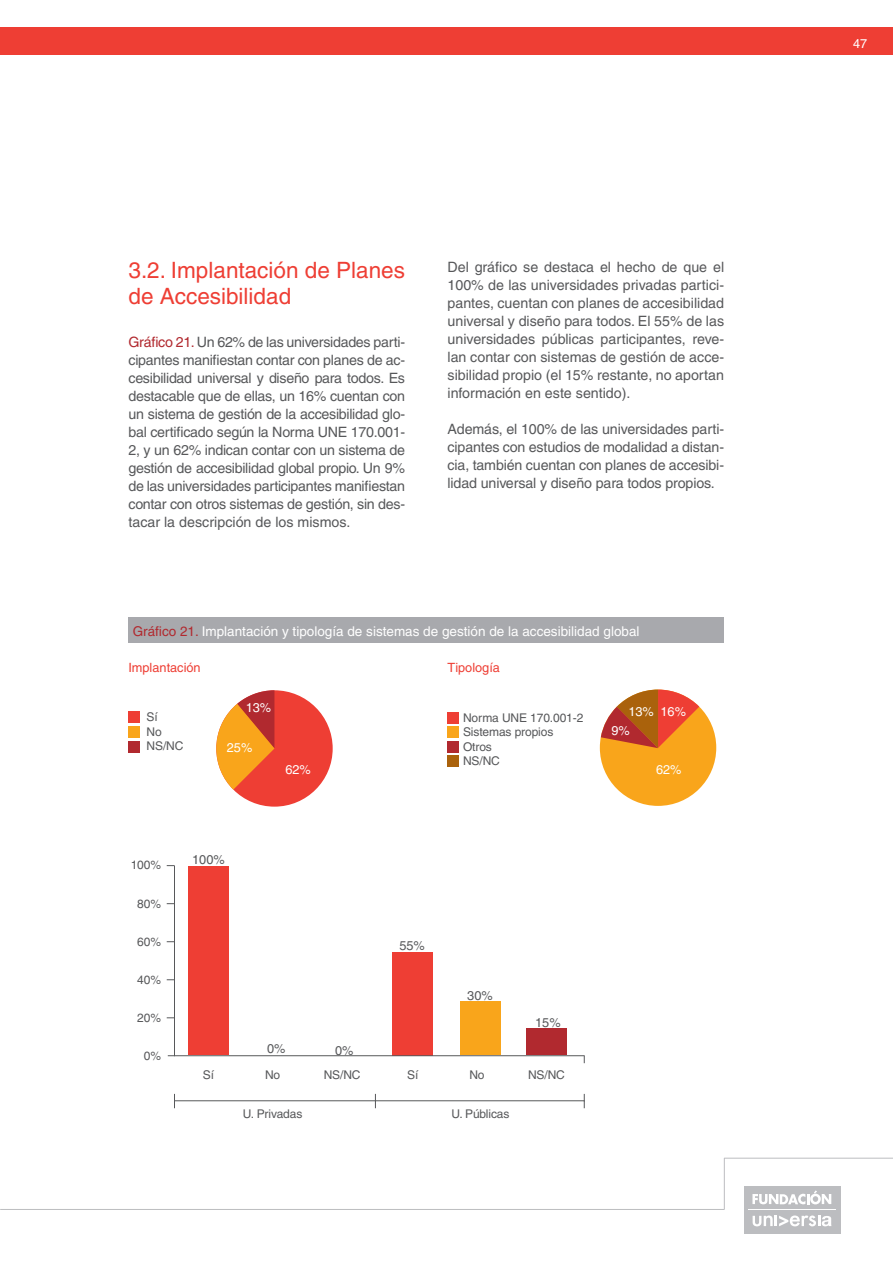
<style>
.page{position:relative;width:893px;height:1263px;background:#fff}
.page>*{position:absolute;margin:0;border:0;box-sizing:border-box;transform-origin:0 0}
.t1{font:22.5px/25.5px "Helvetica";color:#ee3e34}
.t2{font:14.25px/18px "Helvetica";color:#57585a;text-align:justify}
.t3{font:13.5px "Helvetica";color:#fff}
.t4{font:12.75px/18.8px "Helvetica";color:#fff}
.t5{font:12.75px "Helvetica";color:#ee3e34}
.t6{font:12.75px "Helvetica";color:#57585a}
.t7{font:12px/14.4px "Helvetica";letter-spacing:-.01em;color:#57585a}
.s1{color:#b1292f}
</style>
<div class="page">
<hr style="left:724px;top:1158px;width:168px;height:1px;background:#bcbdc0">
<hr style="left:723px;top:1158px;width:1px;height:52px;background:#bcbdc0">
<div style="left:743px;top:1186px;width:97px;height:47px;background:#bcbdc0"></div>
<svg style="left:752px;top:1215px;width:79px;height:11px"></svg>
<svg style="left:752px;top:1190px;width:79px;height:14px"></svg>
<hr style="left:748px;top:1209px;width:87px;height:1px;background:#fff">
<hr style="left:1px;top:1209px;width:723px;height:1px;background:#bcbdc0">
<div style="left:128px;top:618px;width:596px;height:25px;background:#a8a9ad"></div>
<div style="left:216px;top:690px;width:116px;height:117px;background:#ee3e34;border-radius:50%"></div>
<svg style="left:216px;top:690px;width:58px;height:100px"></svg>
<div style="left:128px;top:711px;width:12px;height:12px;background:#ee3e34"></div>
<div style="left:128px;top:726px;width:12px;height:12px;background:#f9a51b"></div>
<div style="left:128px;top:741px;width:12px;height:11px;background:#b1292f"></div>
<div style="left:599px;top:690px;width:117px;height:116px;background:#f9a51b;border-radius:50%"></div>
<svg style="left:600px;top:690px;width:99px;height:58px"></svg>
<div style="left:447px;top:712px;width:12px;height:12px;background:#ee3e34"></div>
<div style="left:447px;top:726px;width:12px;height:12px;background:#f9a51b"></div>
<div style="left:447px;top:741px;width:12px;height:12px;background:#b1292f"></div>
<div style="left:447px;top:755px;width:12px;height:12px;background:#aa620c"></div>
<div style="left:188px;top:866px;width:41px;height:189px;background:#ee3e34"></div>
<div style="left:392px;top:952px;width:40px;height:103px;background:#ee3e34"></div>
<div style="left:459px;top:1002px;width:41px;height:53px;background:#f9a51b"></div>
<div style="left:526px;top:1028px;width:40px;height:27px;background:#b1292f"></div>
<hr style="left:168px;top:1055px;width:416px;height:1px;background:#57585a">
<hr style="left:174px;top:1100px;width:410px;height:1px;background:#57585a">
<hr style="left:174px;top:865px;width:1px;height:191px;background:#57585a">
<svg style="left:583px;top:1094px;width:1px;height:14px"></svg>
<svg style="left:174px;top:1094px;width:1px;height:14px"></svg>
<svg style="left:375px;top:1094px;width:1px;height:14px"></svg>
<div style="left:0;top:28px;width:892px;height:27px;background:#ee3e34"></div>
<h1 class="t1" style="left:128px;top:258px;width:278px">3.2. Implantación de Planes de Accesibilidad</h1>
<p class="t2" style="left:128px;top:333px;width:278px"><span class="s1">Gráfico 21.</span> Un 62% de las universidades parti&shy;cipantes manifiestan contar con planes de ac&shy;cesibilidad universal y diseño para todos. Es destacable que de ellas, un 16% cuentan con un sistema de gestión de la accesibilidad glo&shy;bal certificado según la Norma UNE 170.001- 2, y un 62% indican contar con un sistema de gestión de accesibilidad global propio. Un 9% de las universidades participantes manifiestan contar con otros sistemas de gestión, sin des&shy;tacar la descripción de los mismos.</p>
<p class="t2" style="left:447px;top:258px;width:278px">Del gráfico se destaca el hecho de que el 100% de las universidades privadas partici&shy;pantes, cuentan con planes de accesibilidad universal y diseño para todos. El 55% de las universidades públicas participantes, reve&shy;lan contar con sistemas de gestión de acce&shy;sibilidad propio (el 15% restante, no aportan información en este sentido).</p>
<p class="t2" style="left:447px;top:420px;width:278px">Además, el 100% de las universidades parti&shy;cipantes con estudios de modalidad a distan&shy;cia, también cuentan con planes de accesibi&shy;lidad universal y diseño para todos propios.</p>
<p class="t3" style="left:133px;top:623px;width:508px"><span class="s1">Gráfico 21.</span> Implantación y tipología de sistemas de gestión de la accesibilidad global</p>
<p class="t5" style="left:447px;top:660px;width:54px">Tipología</p>
<p class="t7" style="left:463px;top:710px;width:122px">Norma UNE 170.001-2<br>Sistemas propios</p>
<p class="t7" style="left:463px;top:740px;width:38px">Otros<br>NS/NC</p>
<p class="t5" style="left:128px;top:660px;width:74px">Implantación</p>
<p class="t7" style="left:146px;top:710px;width:38px">Sí<br>No<br>NS/NC</p>
<p class="t4" style="left:611px;top:702px;width:76px;text-indent:17px">13% 16%<br>9%</p>
<p class="t4" style="left:656px;top:760px;width:27px">62%</p>
<p class="t4" style="left:246px;top:698px;width:27px">13%</p>
<p class="t4" style="left:227px;top:738px;width:27px">25%</p>
<p class="t4" style="left:285px;top:760px;width:27px">62%</p>
<p class="t7" style="left:131px;top:858px;width:32px">100%</p>
<p class="t6" style="left:192px;top:853px;width:34px">100%</p>
<p class="t7" style="left:137px;top:896px;width:25px">80%</p>
<p class="t7" style="left:137px;top:934px;width:25px">60%</p>
<p class="t6" style="left:399px;top:938px;width:27px">55%</p>
<p class="t7" style="left:137px;top:972px;width:25px">40%</p>
<p class="t6" style="left:467px;top:988px;width:27px">30%</p>
<p class="t7" style="left:137px;top:1010px;width:25px">20%</p>
<p class="t6" style="left:535px;top:1015px;width:27px">15%</p>
<p class="t7" style="left:144px;top:1049px;width:19px">0%</p>
<p class="t6" style="left:267px;top:1041px;width:20px">0%</p>
<p class="t6" style="left:335px;top:1043px;width:20px">0%</p>
<p class="t7" style="left:203px;top:1067px;width:13px">Sí</p>
<p class="t7" style="left:265px;top:1067px;width:17px">No</p>
<p class="t7" style="left:323px;top:1067px;width:38px">NS/NC</p>
<p class="t7" style="left:407px;top:1067px;width:13px">Sí</p>
<p class="t7" style="left:469px;top:1067px;width:17px">No</p>
<p class="t7" style="left:528px;top:1067px;width:38px">NS/NC</p>
<p class="t7" style="left:243px;top:1106px;width:61px">U. Privadas</p>
<p class="t7" style="left:451px;top:1106px;width:60px">U. Públicas</p>
<p class="t4" style="left:852px;top:34px;width:16px">47</p>
</div>
